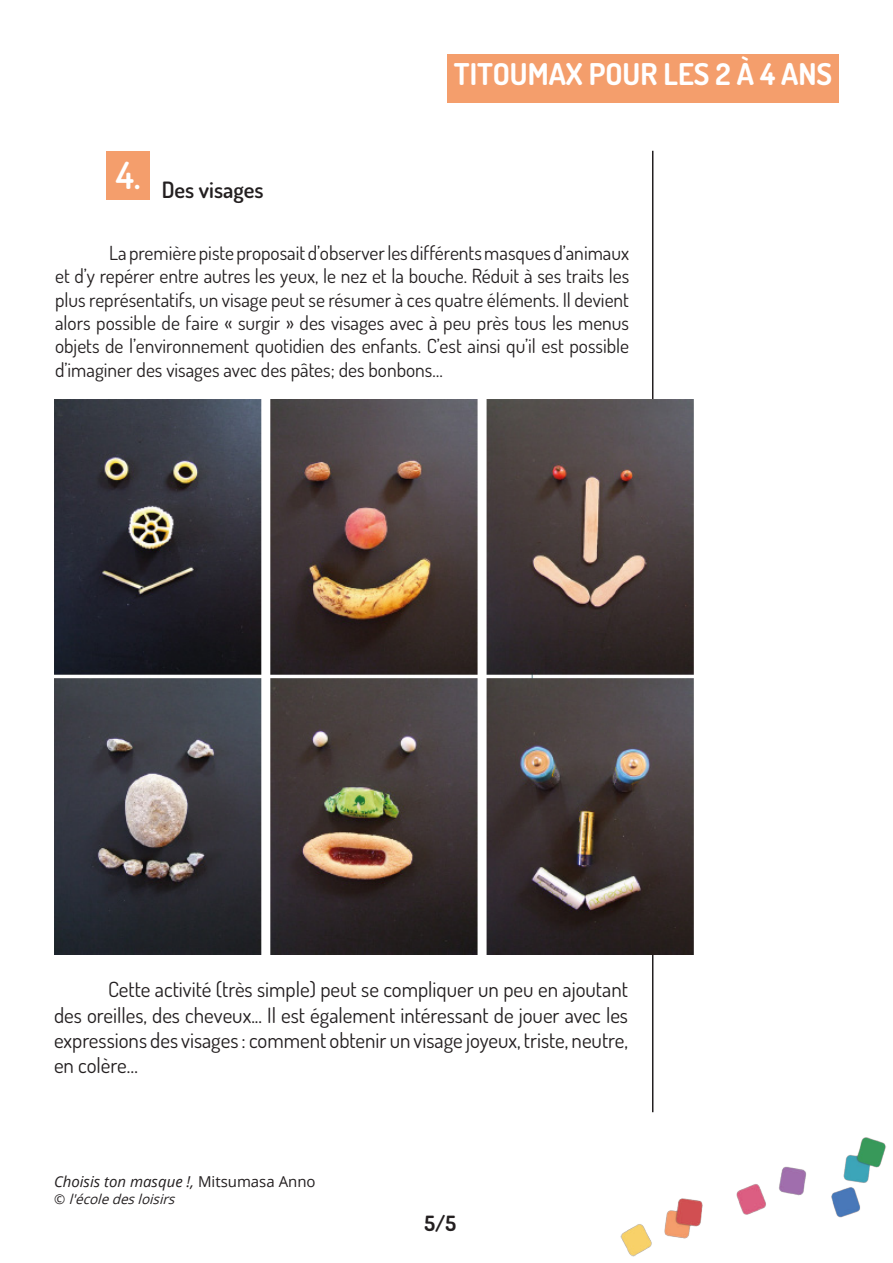
<style>
.page{position:relative;width:893px;height:1263px;background:#fff}
.page>*{position:absolute;margin:0;border:0;box-sizing:border-box;transform-origin:0 0}
.t1{font:600 37.5px "Dosis";color:#fff}
.t2{font:700 30px "Dosis";color:#fff}
.t3{font:600 22.5px "Dosis";color:#231f20}
.t4{font:21px/25.2px "Dosis";color:#231f20;text-align:justify}
.t5{font:700 21px "Dosis";color:#231f20}
.t6{font:19.5px/23.4px "Dosis";color:#231f20;text-align:justify}
.t7{font:italic 15px "Open Sans";color:#231f20}
.t8{font:italic 13.5px "Open Sans";color:#231f20}
.s1{font-style:normal}
</style>
<div class="page">
<img style="left:620px;top:1137px;width:266px;height:120px">
<hr style="left:652px;top:151px;width:1px;height:961px;background:#231f20">
<div style="left:106px;top:151px;width:44px;height:48px;background:#f49e6c"></div>
<div style="left:447px;top:54px;width:392px;height:49px;background:#f49e6c"></div>
<img style="left:54px;top:399px;width:640px;height:556px">
<p class="t1" style="left:116px;top:151px;width:26px">4.</p>
<p class="t3" style="left:162px;top:175px;width:103px">Des visages</p>
<p class="t2" style="left:454px;top:54px;width:380px">TITOUMAX POUR LES 2 À 4 ANS</p>
<p class="t6" style="left:55px;top:240px;width:576px;text-indent:54px">La première piste proposait d’observer les différents masques d’animaux et d’y repérer entre autres les yeux, le nez et la bouche. Réduit à ses traits les plus représentatifs, un visage peut se résumer à ces quatre éléments. Il devient alors possible de faire « surgir » des visages avec à peu près tous les menus objets de l’environnement quotidien des enfants. C’est ainsi qu’il est possible d’imaginer des visages avec des pâtes; des bonbons…</p>
<p class="t4" style="left:54px;top:976px;width:576px;text-indent:54px">Cette activité (très simple) peut se compliquer un peu en ajoutant des oreilles, des cheveux... Il est également intéressant de jouer avec les expressions des visages : comment obtenir un visage joyeux, triste, neutre, en colère…</p>
<p class="t7" style="left:54px;top:1171px;width:263px">Choisis ton masque !, <span class="s1">Mitsumasa Anno</span></p>
<p class="t8" style="left:54px;top:1189px;width:127px"><span class="s1">©</span> l'écoledesloisirs</p>
<p class="t5" style="left:425px;top:1209px;width:33px">5/5</p>
</div>
